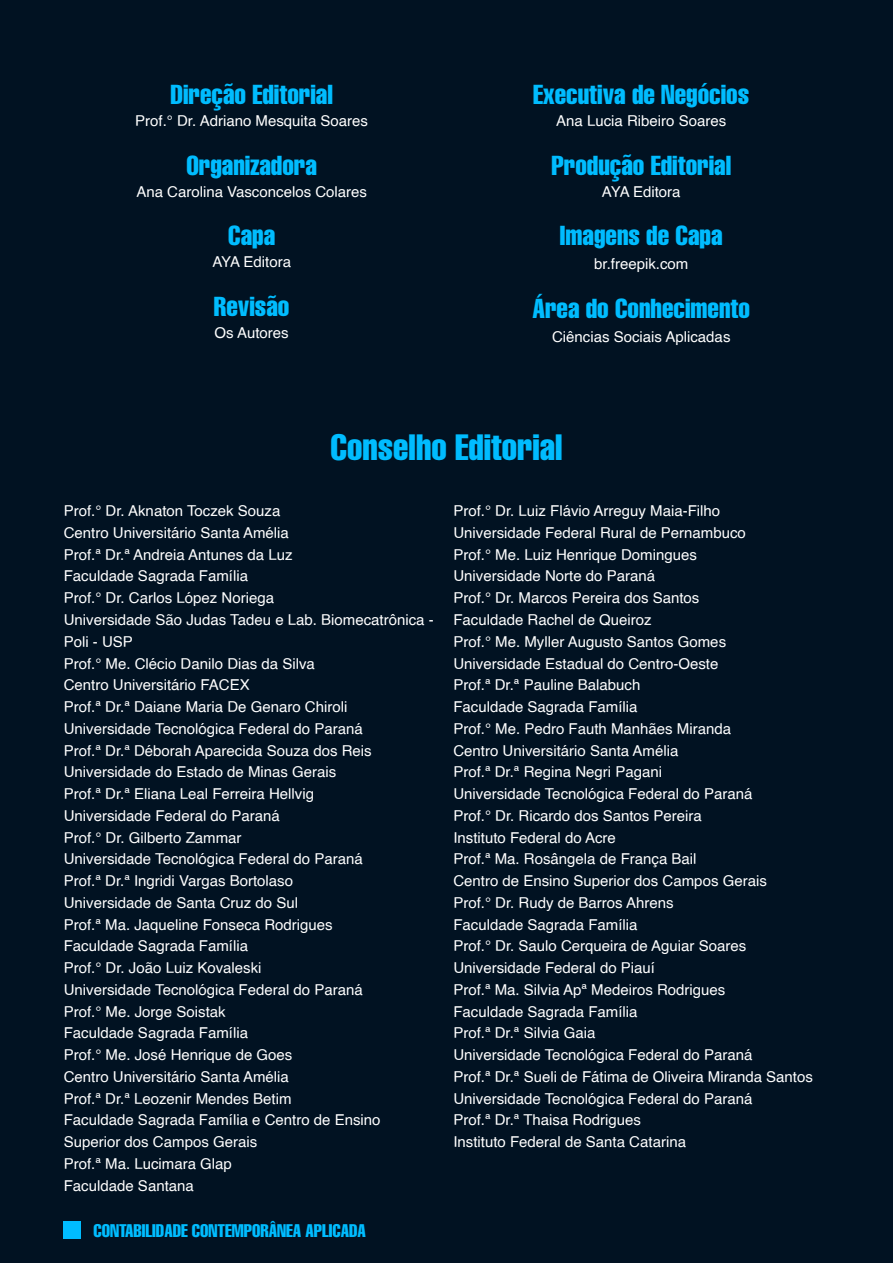
<style>
.page{position:relative;width:893px;height:1263px;background:#011222}
.page>*{position:absolute;margin:0;border:0;box-sizing:border-box;transform-origin:0 0}
.t1{font:extra-condensed 36px "Helvetica";color:#00bcff}
.t2{font:extra-condensed 27px "Helvetica";color:#00bcff}
.t3{font:extra-condensed 18px "Helvetica";color:#00bcff}
.t4{font:15px/21.8px "Helvetica";color:#fff}
</style>
<div class="page">
<div style="left:64px;top:1221px;width:17px;height:17px;background:#00bcff"></div>
<h2 class="t2" style="left:171px;top:78px;width:164px">Direção Editorial</h2>
<p class="t4" style="left:135px;top:110px;width:234px">Prof.° Dr. Adriano Mesquita Soares</p>
<h2 class="t2" style="left:186px;top:148px;width:132px">Organizadora</h2>
<p class="t4" style="left:136px;top:181px;width:232px">Ana Carolina Vasconcelos Colares</p>
<h2 class="t2" style="left:228px;top:219px;width:49px">Capa</h2>
<p class="t4" style="left:212px;top:251px;width:80px">AYA Editora</p>
<h2 class="t2" style="left:214px;top:289px;width:77px">Revisão</h2>
<p class="t4" style="left:215px;top:322px;width:76px">Os Autores</p>
<h2 class="t2" style="left:533px;top:78px;width:218px">Executiva de Negócios</h2>
<p class="t4" style="left:556px;top:110px;width:172px">Ana Lucia Ribeiro Soares</p>
<h2 class="t2" style="left:551px;top:148px;width:181px">Produção Editorial</h2>
<p class="t4" style="left:602px;top:181px;width:80px">AYA Editora</p>
<h2 class="t2" style="left:560px;top:219px;width:164px">Imagens de Capa</h2>
<p class="t4" style="left:594px;top:254px;width:96px">br.freepik.com</p>
<h2 class="t2" style="left:532px;top:291px;width:219px">Área do Conhecimento</h2>
<p class="t4" style="left:552px;top:326px;width:180px">Ciências Sociais Aplicadas</p>
<h1 class="t1" style="left:331px;top:424px;width:233px">Conselho Editorial</h1>
<p class="t4" style="left:64px;top:500px;width:371px">Prof.° Dr. Aknaton Toczek Souza<br>Centro Universitário Santa Amélia<br>Prof.ª Dr.ª Andreia Antunes da Luz<br>Faculdade Sagrada Família<br>Prof.° Dr. Carlos López Noriega<br>Universidade São Judas Tadeu e Lab. Biomecatrônica - Poli - USP<br>Prof.° Me. Clécio Danilo Dias da Silva<br>Centro Universitário FACEX<br>Prof.ª Dr.ª Daiane Maria De Genaro Chiroli Universidade Tecnológica Federal do Paraná<br>Prof.ª Dr.ª Déborah Aparecida Souza dos Reis Universidade do Estado de Minas Gerais<br>Prof.ª Dr.ª Eliana Leal Ferreira Hellvig<br>Universidade Federal do Paraná<br>Prof.° Dr. Gilberto Zammar<br>Universidade Tecnológica Federal do Paraná<br>Prof.ª Dr.ª Ingridi Vargas Bortolaso<br>Universidade de Santa Cruz do Sul<br>Prof.ª Ma. Jaqueline Fonseca Rodrigues<br>Faculdade Sagrada Família<br>Prof.° Dr. João Luiz Kovaleski<br>Universidade Tecnológica Federal do Paraná<br>Prof.° Me. Jorge Soistak<br>Faculdade Sagrada Família<br>Prof.° Me. José Henrique de Goes<br>Centro Universitário Santa Amélia<br>Prof.ª Dr.ª Leozenir Mendes Betim<br>Faculdade Sagrada Família e Centro de Ensino Superior dos Campos Gerais<br>Prof.ª Ma. Lucimara Glap<br>Faculdade Santana</p>
<p class="t4" style="left:453px;top:500px;width:361px">Prof.° Dr. Luiz Flávio Arreguy Maia-Filho<br>Universidade Federal Rural de Pernambuco<br>Prof.° Me. Luiz Henrique Domingues<br>Universidade Norte do Paraná<br>Prof.° Dr. Marcos Pereira dos Santos<br>Faculdade Rachel de Queiroz<br>Prof.° Me. Myller Augusto Santos Gomes Universidade Estadual do Centro-Oeste<br>Prof.ª Dr.ª Pauline Balabuch<br>Faculdade Sagrada Família<br>Prof.° Me. Pedro Fauth Manhães Miranda<br>Centro Universitário Santa Amélia<br>Prof.ª Dr.ª Regina Negri Pagani<br>Universidade Tecnológica Federal do Paraná<br>Prof.° Dr. Ricardo dos Santos Pereira<br>Instituto Federal do Acre<br>Prof.ª Ma. Rosângela de França Bail<br>Centro de Ensino Superior dos Campos Gerais<br>Prof.° Dr. Rudy de Barros Ahrens<br>Faculdade Sagrada Família<br>Prof.° Dr. Saulo Cerqueira de Aguiar Soares Universidade Federal do Piauí<br>Prof.ª Ma. Silvia Apª Medeiros Rodrigues<br>Faculdade Sagrada Família<br>Prof.ª Dr.ª Silvia Gaia<br>Universidade Tecnológica Federal do Paraná<br>Prof.ª Dr.ª Sueli de Fátima de Oliveira Miranda Santos Universidade Tecnológica Federal do Paraná<br>Prof.ª Dr.ª Thaisa Rodrigues<br>Instituto Federal de Santa Catarina</p>
<p class="t3" style="left:94px;top:1219px;width:274px">CONTABILIDADE CONTEMPORÂNEA APLICADA</p>
</div>
